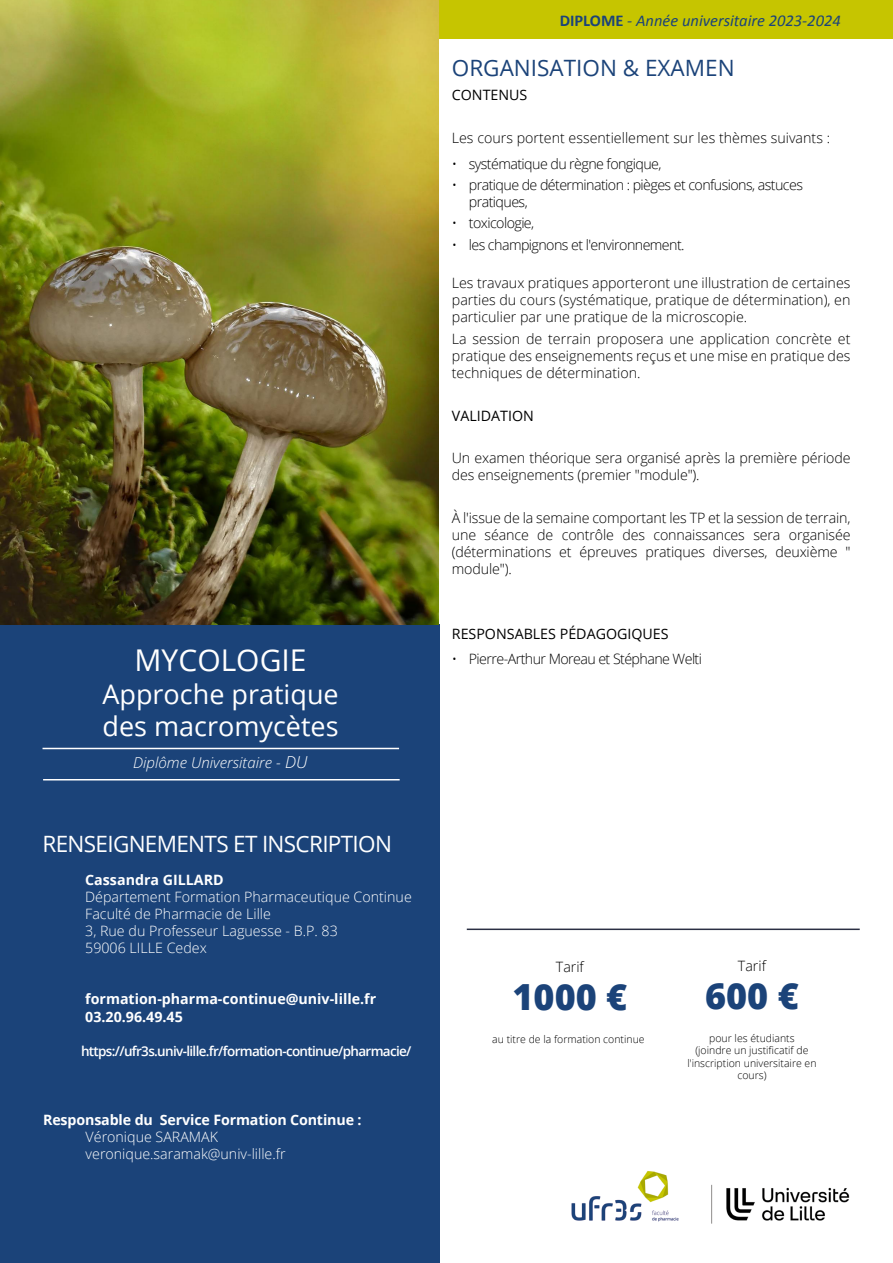
<style>
.page{position:relative;width:893px;height:1263px;background:#fff}
.page>*{position:absolute;margin:0;border:0;box-sizing:border-box;transform-origin:0 0}
.t1{font:800 36px "Open Sans";color:#1b4379}
.t2{font:30px "Open Sans";color:#fff}
.t3{font:27px/32.4px "Open Sans";color:#fff}
.t4{font:22.5px "Open Sans";letter-spacing:-.03em;color:#fff}
.t5{font:22.5px "Open Sans";color:#1b4379}
.t6{font:italic 16.5px "Calibri";color:#1b4379}
.t7{font:italic 15px "Open Sans";color:#fff}
.t8{font:300 14.25px/17.1px "Open Sans";letter-spacing:-.01em;color:#000;text-align:justify}
.t9{font:300 14.25px/17.1px "Open Sans";letter-spacing:-.04em;color:#000}
.t10{font:300 14.25px/17.1px "Open Sans";color:#fff}
.t11{font:700 14.25px/17.1px "Open Sans";color:#fff}
.t12{font:14.25px "Open Sans";color:#000}
.t13{font:600 13.5px "Open Sans";letter-spacing:-.05em;color:#fff}
.t14{font:300 10.5px/12.6px "Open Sans";color:#000;text-align:center}
.s1{font-size:16.5px}
.s2{font-weight:700;font-style:normal}
</style>
<div class="page">
<div style="left:0;top:624px;width:440px;height:639px;background:#1b4379"></div>
<div style="left:439px;top:0;width:454px;height:39px;background:#c6c500"></div>
<img style="left:571px;top:1171px;width:279px;height:53px">
<hr style="left:43px;top:748px;width:356px;height:1px;background:#fff">
<hr style="left:43px;top:779px;width:357px;height:1px;background:#fff">
<img style="left:0;top:0;width:439px;height:624px">
<hr style="left:467px;top:928px;width:393px;height:2px;background:#2a2f43">
<h2 class="t2" style="left:135px;top:640px;width:174px">MYCOLOGIE</h2>
<h3 class="t3" style="left:102px;top:677px;width:238px">Approche pratique des macromycètes</h3>
<p class="t7" style="left:133px;top:752px;width:176px">Diplôme Universitaire - <span class="s1">DU</span></p>
<h3 class="t4" style="left:43px;top:828px;width:351px">RENSEIGNEMENTS ET INSCRIPTION</h3>
<p class="t11" style="left:85px;top:871px;width:140px">Cassandra GILLARD</p>
<p class="t10" style="left:85px;top:888px;width:328px">Département Formation Pharmaceutique Continue Faculté de Pharmacie de Lille<br>3, Rue du Professeur Laguesse - B.P. 83<br>59006 LILLE Cedex</p>
<p class="t11" style="left:85px;top:990px;width:292px">formation-pharma-continue@univ-lille.fr<br>03.20.96.49.45</p>
<p class="t13" style="left:81px;top:1041px;width:332px">https://ufr3s.univ-lille.fr/formation-continue/pharmacie/</p>
<p class="t11" style="left:43px;top:1111px;width:320px">Responsable du Service Formation Continue :</p>
<p class="t10" style="left:86px;top:1128px;width:202px">Véronique SARAMAK veronique.saramak@univ-lille.fr</p>
<p class="t6" style="left:560px;top:9px;width:283px"><span class="s2">DIPLOME</span> - Année universitaire 2023-2024</p>
<h3 class="t5" style="left:452px;top:53px;width:284px">ORGANISATION &amp; EXAMEN</h3>
<p class="t12" style="left:452px;top:85px;width:77px">CONTENUS</p>
<p class="t8" style="left:452px;top:129px;width:380px">Les cours portent essentiellement sur les thèmes suivants :</p>
<p class="t9" style="left:452px;top:154px;width:211px">• systématique du règne fongique,</p>
<p class="t9" style="left:469px;top:176px;width:336px;text-indent:-17px">• pratique de détermination : pièges et confusions, astuces pratiques,</p>
<p class="t9" style="left:452px;top:214px;width:84px">• toxicologie,</p>
<p class="t9" style="left:452px;top:236px;width:234px">• les champignons et l'environnement.</p>
<p class="t8" style="left:452px;top:274px;width:400px">Les travaux pratiques apporteront une illustration de certaines parties du cours (systématique, pratique de détermination), en particulier par une pratique de la microscopie.</p>
<p class="t8" style="left:452px;top:330px;width:400px">La session de terrain proposera une application concrète et pratique des enseignements reçus et une mise en pratique des techniques de détermination.</p>
<p class="t12" style="left:452px;top:406px;width:83px">VALIDATION</p>
<p class="t8" style="left:452px;top:449px;width:400px">Un examen théorique sera organisé après la première période des enseignements (premier "module").</p>
<p class="t8" style="left:452px;top:509px;width:400px">À l'issue de la semaine comportant les TP et la session de terrain, une séance de contrôle des connaissances sera organisée (déterminations et épreuves pratiques diverses, deuxième " module").</p>
<p class="t12" style="left:452px;top:623px;width:218px">RESPONSABLES PÉDAGOGIQUES</p>
<p class="t9" style="left:452px;top:650px;width:252px">• Pierre-Arthur Moreau et Stéphane Welti</p>
<p class="t8" style="left:556px;top:958px;width:30px">Tarif</p>
<p class="t8" style="left:738px;top:957px;width:30px">Tarif</p>
<h1 class="t1" style="left:512px;top:970px;width:116px">1000 €</h1>
<h1 class="t1" style="left:705px;top:968px;width:95px">600 €</h1>
<p class="t14" style="left:492px;top:1032px;width:154px">au titre de la formation continue</p>
<p class="t14" style="left:687px;top:1031px;width:131px">pour les étudiants<br>(joindre un justificatif de l'inscription universitaire en cours)</p>
</div>
